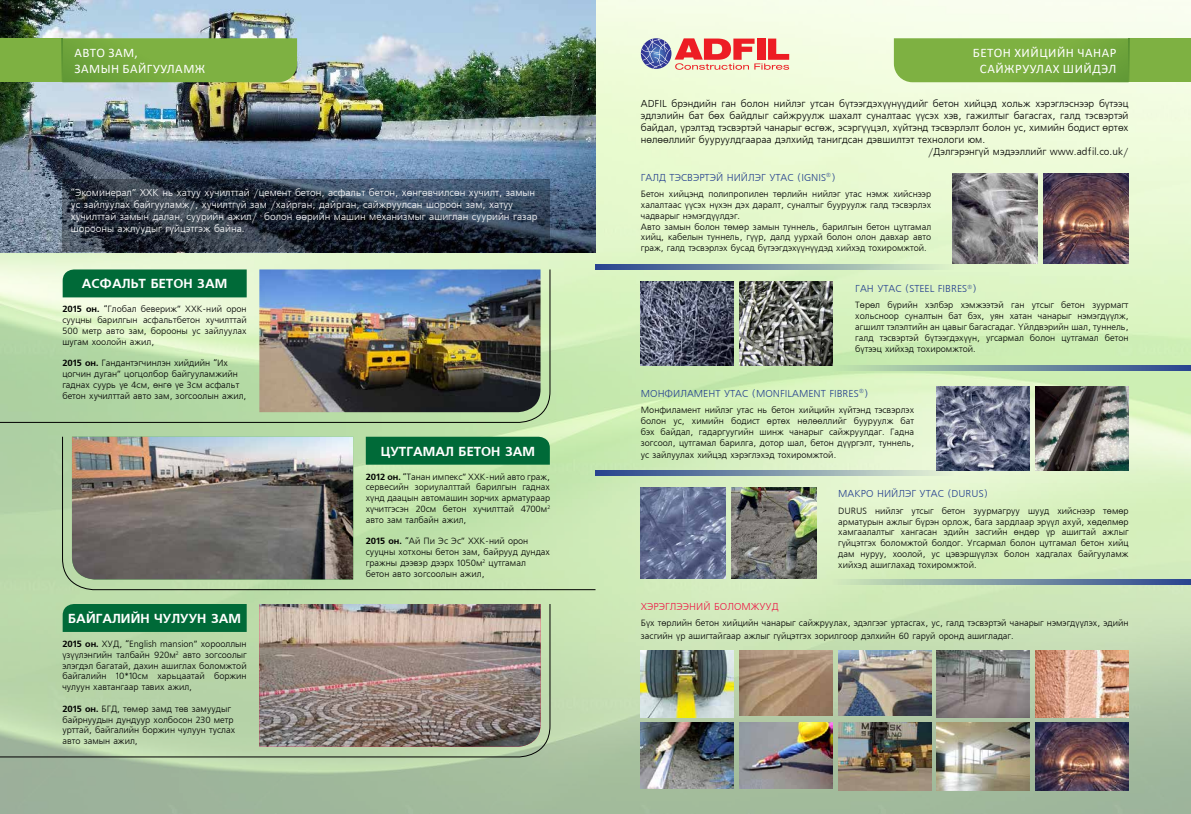
<style>
.page{position:relative;width:1191px;height:814px;background:#fff}
.page>*{position:absolute;margin:0;border:0;box-sizing:border-box;transform-origin:0 0}
.t1{font:13px "Calibri";letter-spacing:.04em;color:#fff}
.t2{font:700 13px "Mogul Freeset";color:#fff}
.t3{font:10px "Mogul Freeset";color:#000}
.t4{font:10px/12px "Mogul Freeset";color:#fff}
.t5{font:10px "Mogul Freeset";color:#25408f}
.t6{font:10px "Mogul Freeset";color:#ed1846}
.t7{font:9px/10.8px "Mogul Freeset";color:#000;text-align:justify}
.t8{font:700 9px "Mogul Freeset";color:#000}
.s1{font-weight:700}
.s2{font-weight:400}
</style>
<div class="page">
<img style="left:0;top:0;width:1191px;height:813px">
<img style="left:0;top:0;width:595px;height:252px">
<svg style="left:62px;top:179px;width:488px;height:73px"></svg>
<svg style="left:641px;top:38px;width:148px;height:32px"></svg>
<svg style="left:595px;top:264px;width:359px;height:5px"></svg>
<svg style="left:596px;top:470px;width:358px;height:5px"></svg>
<svg style="left:832px;top:365px;width:359px;height:6px"></svg>
<svg style="left:832px;top:579px;width:359px;height:6px"></svg>
<img style="left:937px;top:387px;width:93px;height:83px">
<img style="left:1035px;top:387px;width:93px;height:83px">
<img style="left:641px;top:487px;width:85px;height:91px">
<img style="left:731px;top:487px;width:85px;height:91px">
<img style="left:953px;top:173px;width:85px;height:91px">
<img style="left:1043px;top:173px;width:85px;height:91px">
<img style="left:641px;top:282px;width:93px;height:83px">
<img style="left:739px;top:282px;width:93px;height:83px">
<div style="left:1128px;top:38px;width:63px;height:44px;background:#7eb142"></div>
<hr style="left:1128px;top:38px;width:2px;height:44px;background:#006a38">
<svg style="left:894px;top:38px;width:234px;height:44px"></svg>
<img style="left:739px;top:650px;width:93px;height:65px">
<img style="left:838px;top:650px;width:93px;height:65px">
<img style="left:641px;top:650px;width:93px;height:67px">
<img style="left:936px;top:650px;width:94px;height:67px">
<img style="left:1035px;top:650px;width:93px;height:67px">
<img style="left:641px;top:723px;width:93px;height:65px">
<img style="left:739px;top:723px;width:93px;height:65px">
<img style="left:838px;top:723px;width:93px;height:67px">
<img style="left:936px;top:723px;width:94px;height:67px">
<img style="left:1035px;top:723px;width:93px;height:67px">
<div style="left:0;top:38px;width:63px;height:44px;background:#7eb142"></div>
<hr style="left:61px;top:38px;width:1px;height:44px;background:#006a38">
<svg style="left:62px;top:38px;width:235px;height:44px"></svg>
<svg style="left:62px;top:436px;width:534px;height:154px"></svg>
<div style="left:366px;top:437px;width:184px;height:27px;background:#006a38"></div>
<img style="left:72px;top:437px;width:281px;height:142px">
<svg style="left:0;top:603px;width:550px;height:154px"></svg>
<div style="left:63px;top:604px;width:184px;height:28px;background:#006a38"></div>
<img style="left:259px;top:604px;width:281px;height:142px">
<svg style="left:0;top:269px;width:550px;height:153px"></svg>
<div style="left:63px;top:269px;width:184px;height:28px;background:#006a38"></div>
<img style="left:259px;top:269px;width:281px;height:143px">
<h1 class="t1" style="left:74px;top:44px;width:9px">АВТО</h1>
<h1 class="t1" style="left:108px;top:44px;width:10px">ЗАМ</h1>
<h1 class="t1" style="left:134px;top:44px;width:5px">,</h1>
<h1 class="t1" style="left:74px;top:60px;width:10px">ЗАМЫН</h1>
<h1 class="t1" style="left:123px;top:60px;width:17px">БАЙГУУЛАМЖ</h1>
<p class="t4" style="left:71px;top:187px;width:468px">“ЭКОМИНЕРАЛ” ХХК НЬ ХАТУУ ХУЧИЛТТАЙ /ЦЕМЕНТ БЕТОН, АСФАЛЬТ БЕТОН, ХӨНГӨВЧИЛСӨН ХУЧИЛТ, ЗАМЫН УС ЗАЙЛУУЛАХ БАЙГУУЛАМЖ/, ХУЧИЛТГҮЙ ЗАМ /ХАЙРГАН, ДАЙРГАН, САЙЖРУУЛСАН ШОРООН ЗАМ, ХАТУУ ХУЧИЛТТАЙ ЗАМЫН ДАЛАН, СУУРИЙН АЖИЛ/ БОЛОН ӨӨРИЙН МАШИН МЕХАНИЗМЫГ АШИГЛАН СУУРИЙН ГАЗАР ШОРООНЫ АЖЛУУДЫГ ГҮЙЦЭТГЭЖ БАЙНА.</p>
<h1 class="t2" style="left:82px;top:276px;width:94px">асфальт бетон</h1>
<h1 class="t2" style="left:197px;top:276px;width:32px">зам</h1>
<p class="t7" style="left:62px;top:304px;width:186px"><span class="s1">2015 он.</span> “ГЛОБАЛ БЕВЕРИЖ” ХХК-НИЙ ОРОН СУУЦНЫ БАРИЛГЫН АСФАЛЬТБЕТОН ХУЧИЛТТАЙ 500 МЕТР АВТО ЗАМ, БОРООНЫ УС ЗАЙЛУУЛАХ ШУГАМ ХООЛОЙН АЖИЛ,</p>
<p class="t7" style="left:62px;top:358px;width:185px;text-align:left"><span class="s1">2015 он.</span> ГАНДАНТЭГЧИНЛЭН ХИЙДИЙН “ИХ ЦОГЧИН ДУГАН” ЦОГЦОЛБОР БАЙГУУЛАМЖИЙН ГАДНАХ СУУРЬ ҮЕ 4СМ, ӨНГӨ ҮЕ 3СМ АСФАЛЬТ БЕТОН ХУЧИЛТТАЙ АВТО ЗАМ, ЗОГСООЛЫН АЖИЛ,</p>
<h1 class="t2" style="left:68px;top:611px;width:174px">Байгалийн чулуун зам</h1>
<p class="t7" style="left:62px;top:639px;width:186px;text-indent:57px">, “ENGLISH MANSION” ХОРООЛЛЫН ҮЗҮҮЛЭНГИЙН ТАЛБАЙН 920М<sup>2</sup> АВТО ЗОГСООЛЫГ ЭЛЭГДЭЛ БАГАТАЙ, ДАХИН АШИГЛАХ БОЛОМЖТОЙ БАЙГАЛИЙН 10*10СМ ХАРЬЦААТАЙ БОРЖИН ЧУЛУУН ХАВТАНГААР ТАВИХ АЖИЛ,</p>
<p class="t7" style="left:62px;top:703px;width:174px;text-align:left"><span class="s1">2015 он.</span> БГД, ТӨМӨР ЗАМД ТӨВ ЗАМУУДЫГ<br>БАЙРНУУДЫН ДУНДУУР ХОЛБОСОН 230 МЕТР<br>УРТТАЙ, БАЙГАЛИЙН БОРЖИН ЧУЛУУН ТУСЛАХ<br>АВТО ЗАМЫН АЖИЛ,</p>
<p class="t8" style="left:62px;top:638px;width:47px">2015 он. <span class="s2">ХУД</span></p>
<h1 class="t2" style="left:381px;top:444px;width:103px">Цутгамал бетон</h1>
<h1 class="t2" style="left:505px;top:444px;width:32px">зам</h1>
<p class="t7" style="left:366px;top:471px;width:186px"><span class="s1">2012 он.</span> “ТАНАН ИМПЕКС” ХХК-НИЙ АВТО ГРАЖ, СЕРВЕСИЙН ЗОРИУЛАЛТТАЙ БАРИЛГЫН ГАДНАХ ХҮНД ДААЦЫН АВТОМАШИН ЗОРЧИХ АРМАТУРААР ХҮЧИТГЭСЭН 20СМ БЕТОН ХУЧИЛТТАЙ 4700М<sup>2<br></sup>АВТО ЗАМ ТАЛБАЙН АЖИЛ,</p>
<p class="t7" style="left:366px;top:536px;width:186px;text-align:left"><span class="s1">2015 он.</span> “АЙ ПИ ЭС ЭС” ХХК-НИЙ ОРОН СУУЦНЫ ХОТХОНЫ БЕТОН ЗАМ, БАЙРУУД ДУНДАХ ГРАЖНЫ ДЭЭВЭР ДЭЭРХ 1050М<sup>2</sup> ЦУТГАМАЛ БЕТОН АВТО ЗОГСООЛЫН АЖИЛ,</p>
<h1 class="t1" style="left:973px;top:44px;width:16px">БЕТОН</h1>
<h1 class="t1" style="left:1014px;top:44px;width:10px">ХИЙЦИЙН</h1>
<h1 class="t1" style="left:1077px;top:44px;width:9px">ЧАНАР</h1>
<h1 class="t1" style="left:980px;top:60px;width:9px">САЙЖРУУЛА</h1>
<h1 class="t1" style="left:1052px;top:60px;width:65px">х ш ийдэл</h1>
<p class="t3" style="left:641px;top:98px;width:489px">ADFIL БРЭНДИЙН ГАН БОЛОН НИЙЛЭГ УТСАН БҮТЭЭГДЭХҮҮНҮҮДИЙГ БЕТОН ХИЙЦЭД ХОЛЬЖ ХЭРЭГЛЭСНЭЭР БҮТЭЭЦ</p>
<p class="t3" style="left:641px;top:110px;width:489px">ЭДЛЭЛИЙН БАТ БӨХ БАЙДЛЫГ САЙЖРУУЛЖ ШАХАЛТ СУНАЛТААС ҮҮСЭХ ХЭВ, ГАЖИЛТЫГ БАГАСГАХ, ГАЛД ТЭСВЭРТЭЙ</p>
<p class="t3" style="left:641px;top:122px;width:489px">БАЙДАЛ, ҮРЭЛТЭД ТЭСВЭРТЭЙ ЧАНАРЫГ ӨСГӨЖ, ЭСЭРГҮҮЦЭЛ, ХҮЙТЭНД ТЭСВЭРЛЭЛТ БОЛОН УС, ХИМИЙН БОДИСТ ӨРТӨХ</p>
<p class="t3" style="left:641px;top:134px;width:346px">НӨЛӨӨЛЛИЙГ БУУРУУЛДГААРАА ДЭЛХИЙД ТАНИГДСАН ДЭВШИЛТЭТ ТЕХНОЛОГИ ЮМ.</p>
<p class="t3" style="left:928px;top:146px;width:202px">/ДЭЛГЭРЭНГҮЙ МЭДЭЭЛЛИЙГ WWW.ADFIL.CO.UK/</p>
<p class="t5" style="left:641px;top:172px;width:196px">ГАЛД ТЭСВЭРТЭЙ НИЙЛЭГ УТАС (IGNIS <sup>®</sup>)</p>
<p class="t7" style="left:641px;top:189px;width:292px;text-align:left">БЕТОН ХИЙЦЭНД ПОЛИПРОПИЛЕН ТӨРЛИЙН НИЙЛЭГ УТАС НЭМЖ ХИЙСНЭЭР ХАЛАЛТААС ҮҮСЭХ НҮХЭН ДЭХ ДАРАЛТ, СУНАЛТЫГ БУУРУУЛЖ ГАЛД ТЭСВЭРЛЭХ ЧАДВАРЫГ НЭМЭГДҮҮЛДЭГ.<br>АВТО ЗАМЫН БОЛОН ТӨМӨР ЗАМЫН ТУННЕЛЬ, БАРИЛГЫН БЕТОН ЦУТГАМАЛ ХИЙЦ, КАБЕЛЫН ТУННЕЛЬ, ГҮҮР, ДАЛД УУРХАЙ БОЛОН ОЛОН ДАВХАР АВТО ГРАЖ, ГАЛД ТЭСВЭРЛЭХ БУСАД БҮТЭЭГДЭХҮҮНҮҮДЭД ХИЙХЭД ТОХИРОМЖТОЙ.</p>
<p class="t5" style="left:855px;top:283px;width:123px">ГАН УТАС (STEEL FIBR ES <sup>®</sup>)</p>
<p class="t7" style="left:855px;top:300px;width:275px">ТӨРӨЛ БҮРИЙН ХЭЛБЭР ХЭМЖЭЭТЭЙ ГАН УТСЫГ БЕТОН ЗУУРМАГТ ХОЛЬСНООР СУНАЛТЫН БАТ БЭХ, УЯН ХАТАН ЧАНАРЫГ НЭМЭГДҮҮЛЖ, АГШИЛТ ТЭЛЭЛТИЙН АН ЦАВЫГ БАГАСГАДАГ. ҮЙЛДВЭРИЙН ШАЛ, ТУННЕЛЬ, ГАЛД ТЭСВЭРТЭЙ БҮТЭЭГДЭХҮҮН, УГСАРМАЛ БОЛОН ЦУТГАМАЛ БЕТОН БҮТЭЭЦ ХИЙХЭД ТОХИРОМЖТОЙ.</p>
<p class="t5" style="left:641px;top:388px;width:132px">МОНФИЛАМЕНТ УТАС (MONFILAM</p>
<p class="t5" style="left:808px;top:388px;width:61px">ENT FIBRES <sup>®</sup>)</p>
<p class="t7" style="left:641px;top:405px;width:275px">М ОНФИЛАМЕНТ НИЙЛЭГ УТАС НЬ БЕТОН ХИЙЦИЙН ХҮЙТЭНД ТЭСВЭРЛЭХ БОЛОН УС, ХИМИЙН БОДИСТ ӨРТӨХ НӨЛӨӨЛЛИЙГ БУУРУУЛЖ БАТ БЭХ БАЙДАЛ, ГАДАРГУУГИЙН ШИНЖ ЧАНАРЫГ САЙЖРУУЛДАГ. ГАДНА ЗОГСООЛ, ЦУТГАМАЛ БАРИЛГА, ДОТОР ШАЛ, БЕТОН ДҮҮРГЭЛТ, ТУННЕЛЬ,</p>
<p class="t7" style="left:641px;top:450px;width:197px">УС ЗАЙЛУУЛАХ ХИЙЦЭД ХЭРЭГЛЭХЭД ТОХИРОМЖТОЙ.</p>
<p class="t5" style="left:838px;top:488px;width:128px">МАКРО НИЙЛЭГ УТАС (DURUS</p>
<p class="t5" style="left:983px;top:488px;width:6px">)</p>
<p class="t7" style="left:838px;top:505px;width:292px">DURUS НИЙЛЭГ УТСЫГ БЕТОН ЗУУРМАГРУУ ШУУД ХИЙСНЭЭР ТӨМӨР АРМАТУРЫН АЖЛЫГ БҮРЭН ОРЛОЖ, БАГА ЗАРДЛААР ЭРҮҮЛ АХУЙ, ХӨДӨЛМӨР ХАМГААЛАЛТЫГ ХАНГАСАН ЭДИЙН ЗАСГИЙН ӨНДӨР ҮР АШИГТАЙ АЖЛЫГ ГҮЙЦЭТГЭХ БОЛОМЖТОЙ БОЛДОГ. УГСАРМАЛ БОЛОН ЦУТГАМАЛ БЕТОН ХИЙЦ ДАМ НУРУУ, ХООЛОЙ, УС ЦЭВЭРШҮҮЛЭХ БОЛОН ХАДГАЛАХ БАЙГУУЛАМЖ ХИЙХЭД АШИГЛАХАД ТОХИРОМЖТОЙ.</p>
<p class="t6" style="left:641px;top:601px;width:8px">ХЭРЭГЛЭЭНИЙ</p>
<p class="t6" style="left:714px;top:601px;width:36px">БОЛОМЖУУД</p>
<p class="t7" style="left:641px;top:617px;width:489px;line-height:12.5px">БҮХ ТӨРЛИЙН БЕТОН ХИЙЦИЙН ЧАНАРЫГ САЙЖРУУЛАХ, ЭДЭЛГЭЭГ УРТАСГАХ, УС, ГАЛД ТЭСВЭРТЭЙ ЧАНАРЫГ НЭМЭГДҮҮЛЭХ, ЭДИЙН<br>ЗАСГИЙН ҮР АШИГТАЙГААР АЖЛЫГ ГҮЙЦЭТГЭХ ЗОРИЛГООР ДЭЛХИЙН 60 ГАРУЙ ОРОНД АШИГЛАДАГ.</p>
</div>
